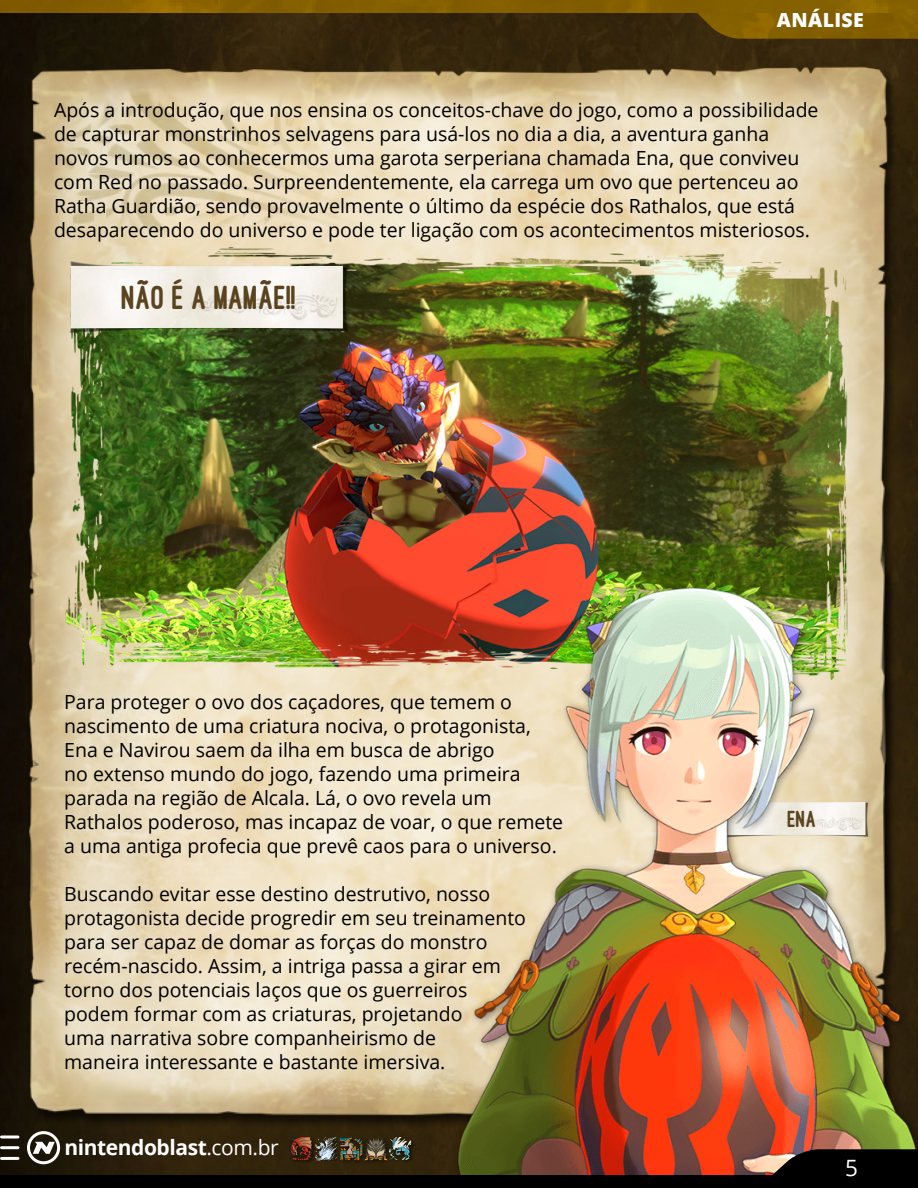
<style>
.page{position:relative;width:918px;height:1188px;background:#fff}
.page>*{position:absolute;margin:0;border:0;box-sizing:border-box;transform-origin:0 0}
.t1{font:800 34.5px "Ostrich Sans";color:#5a4420}
.t2{font:800 24px "Ostrich Sans";color:#5a4420}
.t3{font:22.5px "Open Sans";color:#fff}
.t4{font:700 21px "Open Sans";letter-spacing:-.02em;color:#fff}
.t5{font:19.5px/24px "Open Sans";color:#000}
.t6{font:800 19.5px "Open Sans";letter-spacing:.02em;color:#fff}
.s1{font-weight:400}
</style>
<div class="page">
<img style="left:0;top:0;width:918px;height:1175px">
<img style="left:26px;top:65px;width:872px;height:468px">
<img style="left:26px;top:533px;width:872px;height:598px">
<img style="left:54px;top:81px;width:358px;height:159px">
<img style="left:54px;top:248px;width:793px;height:432px">
<img style="left:438px;top:588px;width:478px;height:587px">
<img style="left:54px;top:261px;width:305px;height:72px">
<div style="left:27px;top:1131px;width:33px;height:33px;border:3px solid #fff;border-radius:50%"></div>
<svg style="left:33px;top:1142px;width:22px;height:12px"></svg>
<img style="left:690px;top:0;width:228px;height:39px">
<div style="left:0;top:1175px;width:918px;height:13px;background:#000"></div>
<svg style="left:764px;top:1149px;width:154px;height:26px;background:#241a16"></svg>
<svg style="left:2px;top:1136px;width:16px;height:2px"></svg>
<hr style="left:2px;top:1146px;width:16px;height:3px;background:#fff">
<hr style="left:2px;top:1157px;width:16px;height:3px;background:#fff">
<div style="left:288px;top:1136px;width:28px;height:28px;background:#2d200a"></div>
<img style="left:290px;top:1137px;width:23px;height:23px">
<div style="left:338px;top:1137px;width:28px;height:27px;background:#000;opacity:.75"></div>
<img style="left:338px;top:1137px;width:24px;height:23px">
<div style="left:315px;top:1137px;width:23px;height:23px;background:#000;opacity:.75"></div>
<div style="left:363px;top:1136px;width:28px;height:28px;background:#000;opacity:.75"></div>
<img style="left:364px;top:1137px;width:24px;height:23px">
<div style="left:388px;top:1136px;width:27px;height:27px;background:#000;opacity:.75"></div>
<p class="t6" style="left:777px;top:6px;width:89px">ANÁLISE</p>
<p class="t5" style="left:54px;top:97px;width:766px">Após a introdução, que nos ensina os conceitos-chave do jogo, como a possibilidade de capturar monstrinhos selvagens para usá-los no dia a dia, a aventura ganha novos rumos ao conhecermos uma garota serperiana chamada Ena, que conviveu com Red no passado. Surpreendentemente, ela carrega um ovo que pertenceu ao Ratha Guardião, sendo provavelmente o último da espécie dos Rathalos, que está desaparecendo do universo e pode ter ligação com os acontecimentos misteriosos.</p>
<h1 class="t1" style="left:122px;top:279px;width:176px">NÃO É A MAMÃE!!</h1>
<p class="t5" style="left:64px;top:690px;width:501px">Para proteger o ovo dos caçadores, que temem o nascimento de uma criatura nociva, o protagonista, Ena e Navirou saem da ilha em busca de abrigo<br>no extenso mundo do jogo, fazendo uma primeira parada na região de Alcala. Lá, o ovo revela um Rathalos poderoso, mas incapaz de voar, o que remete a uma antiga profecia que prevê caos para o universo.</p>
<p class="t5" style="left:64px;top:882px;width:463px">Buscando evitar esse destino destrutivo, nosso protagonista decide progredir em seu treinamento para ser capaz de domar as forças do monstro recém-nascido. Assim, a intriga passa a girar em torno dos potenciais laços que os guerreiros podem formar com as criaturas, projetando<br>uma narrativa sobre companheirismo de<br>maneira interessante e bastante imersiva.</p>
<p class="t4" style="left:64px;top:1132px;width:216px">nintendoblast<span class="s1">.com.br</span></p>
<p class="t2" style="left:788px;top:807px;width:30px">ENA</p>
<p class="t3" style="left:845px;top:1153px;width:14px">5</p>
</div>
